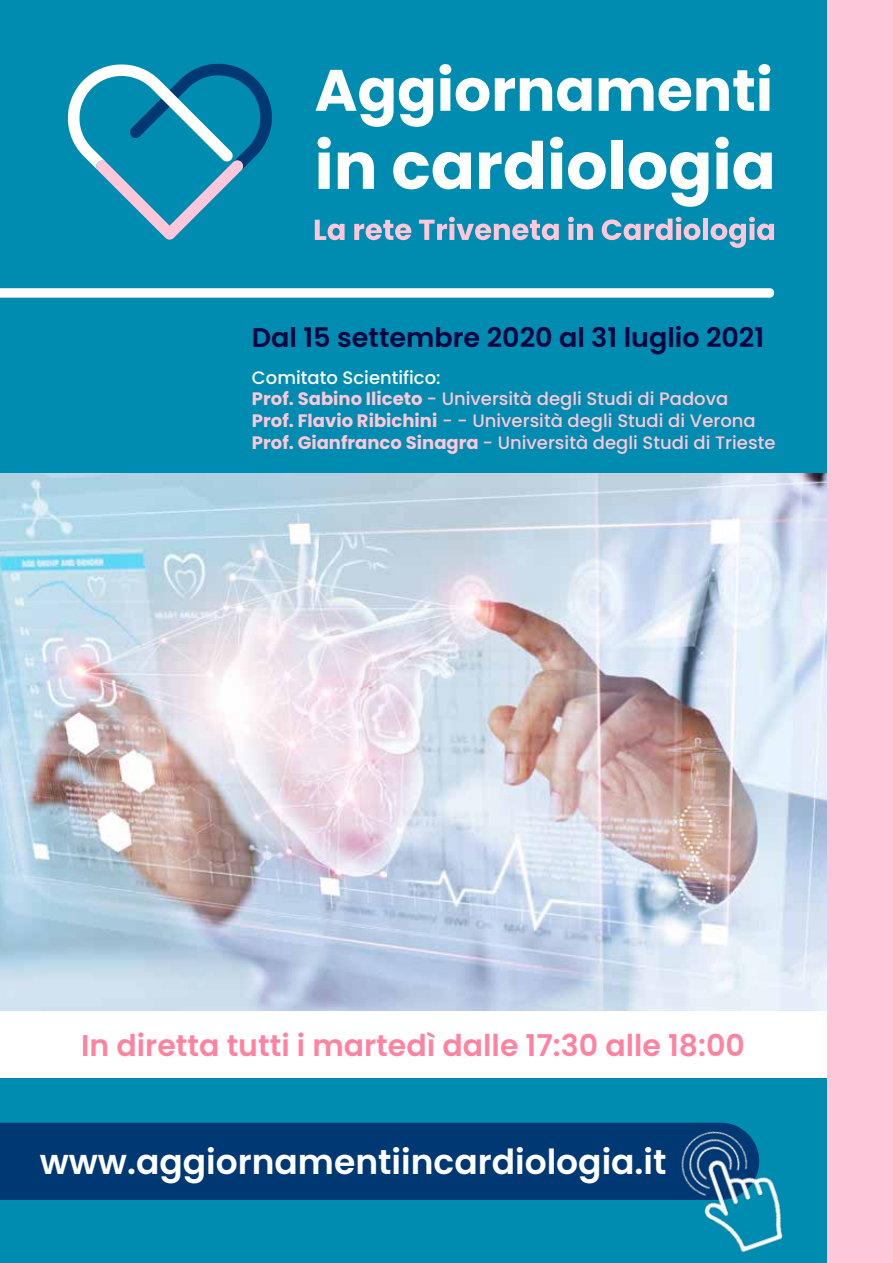
<style>
.page{position:relative;width:893px;height:1263px;background:#fff}
.page>*{position:absolute;margin:0;border:0;box-sizing:border-box;transform-origin:0 0}
.t1{font:600 34.5px "Poppins";color:#fff}
.t2{font:600 30px "Poppins";color:#ff83a0}
.t3{font:600 27px "Poppins";color:#000641}
.t4{font:500 18px/21.6px "Poppins";color:#ffc7d9}
.s1{color:#fff}
.s2{font-weight:700}
</style>
<div class="page">
<div style="left:0;top:0;width:833px;height:1263px;background:#008bb0"></div>
<img style="left:0;top:473px;width:827px;height:602px">
<div style="left:827px;top:0;width:66px;height:1263px;background:#ffc7d9"></div>
<svg style="left:315px;top:70px;width:118px;height:57px"></svg>
<svg style="left:439px;top:64px;width:50px;height:47px"></svg>
<svg style="left:495px;top:78px;width:96px;height:33px"></svg>
<svg style="left:599px;top:64px;width:171px;height:47px"></svg>
<svg style="left:318px;top:137px;width:13px;height:52px"></svg>
<svg style="left:338px;top:152px;width:36px;height:37px"></svg>
<svg style="left:393px;top:152px;width:78px;height:37px"></svg>
<svg style="left:479px;top:141px;width:64px;height:48px"></svg>
<svg style="left:550px;top:137px;width:56px;height:52px"></svg>
<div style="left:612px;top:141px;width:11px;height:48px;background:#fff"></div>
<svg style="left:629px;top:152px;width:79px;height:55px"></svg>
<svg style="left:715px;top:137px;width:57px;height:52px"></svg>
<svg style="left:315px;top:220px;width:30px;height:20px"></svg>
<svg style="left:354px;top:220px;width:57px;height:20px"></svg>
<svg style="left:419px;top:217px;width:140px;height:23px"></svg>
<svg style="left:568px;top:217px;width:25px;height:23px"></svg>
<svg style="left:602px;top:217px;width:98px;height:23px"></svg>
<div style="left:703px;top:219px;width:5px;height:21px;background:#ffc7d9"></div>
<svg style="left:711px;top:217px;width:63px;height:31px"></svg>
<svg style="left:67px;top:63px;width:205px;height:177px"></svg>
<svg style="left:0;top:288px;width:774px;height:10px;background:#f0f8fa"></svg>
<div style="left:0;top:1123px;width:622px;height:77px;background:#003873"></div>
<img style="left:622px;top:1078px;width:221px;height:185px">
<div style="left:0;top:1011px;width:826px;height:67px;background:#fff"></div>
<h3 class="t3" style="left:252px;top:322px;width:514px">Dal 15 settembre 2020 al 31 luglio 2021</h3>
<p class="t4" style="left:252px;top:367px;width:525px"><span class="s1">Comitato Scientifico:<br></span><span class="s2">Prof. Sabino Iliceto</span> - Università degli Studi di Padova<br><span class="s2">Prof. Flavio Ribichini</span> - - Università degli Studi di Verona <span class="s2">Prof. Gianfranco Sinagra</span> - Università degli Studi di Trieste</p>
<h2 class="t2" style="left:81px;top:1028px;width:665px">In diretta tutti i martedì dalle 17:30 alle 18:00</h2>
<h1 class="t1" style="left:40px;top:1142px;width:628px">www.aggiornamentiincardiologia.it</h1>
</div>
